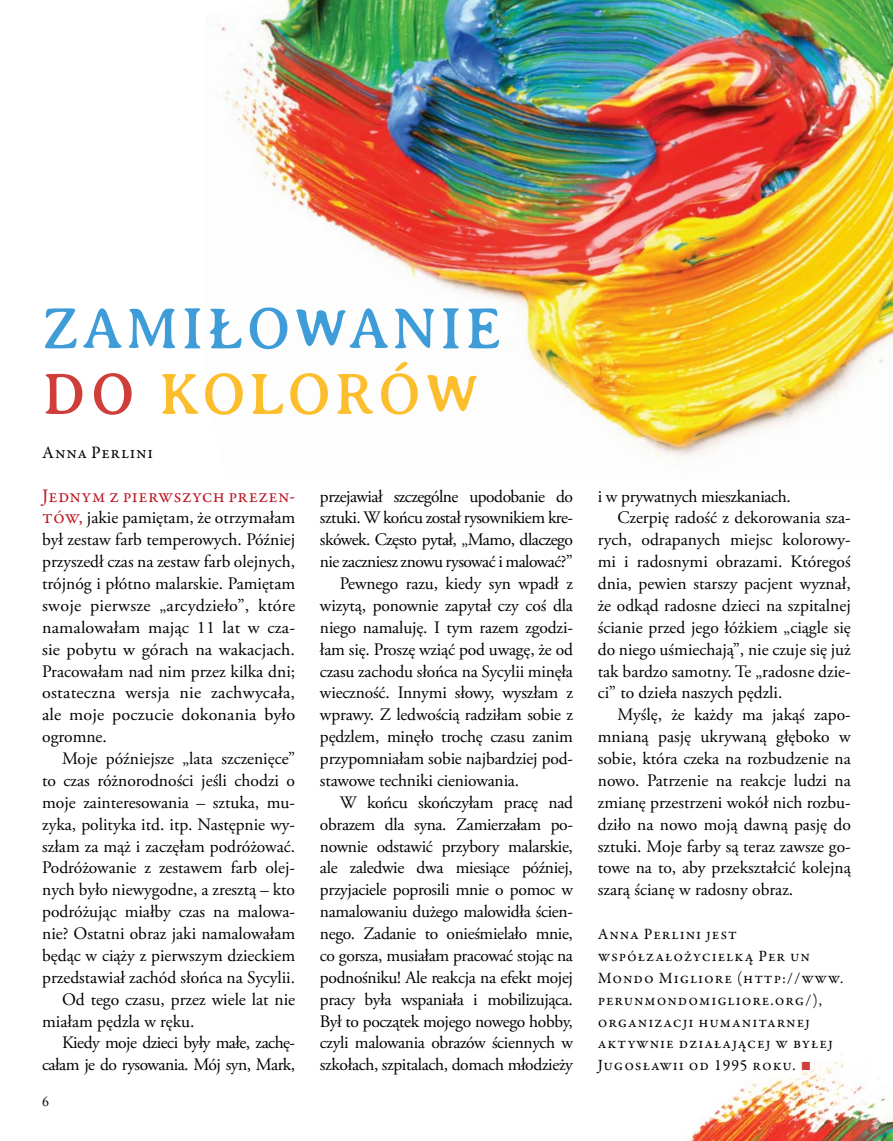
<style>
.page{position:relative;width:893px;height:1141px;background:#fff}
.page>*{position:absolute;margin:0;border:0;box-sizing:border-box;transform-origin:0 0}
.t1{font:59.5px/65.6px "Averia Serif";letter-spacing:.05em;color:#3e9dd8}
.t2{font:19.25px "Garamond Premr Pro";letter-spacing:.015em;color:#be1823}
.t3{font:17.5px/21.9px "Adobe Garamond Pro";letter-spacing:-.01em;color:#000;text-align:justify}
.t4{font:17.5px "Adobe Garamond Pro";letter-spacing:-.03em;color:#000}
.t5{font:17.5px "Garamond Premr Pro";letter-spacing:.045em;color:#000}
.t6{font:15.75px/21.9px "Garamond Premr Pro";letter-spacing:.06em;color:#000}
.t7{font:14px "Adobe Caslon Pro";color:#000}
.s1{color:#cf3e39}
.s2{color:#fcbe2c}
.s3{font-family:"Garamond Premr Pro";font-size:19.25px;color:#be1823}
.s4{font-family:"Arial";font-size:17.5px;color:#cf3e39}
</style>
<div class="page">
<img style="left:207px;top:0;width:686px;height:458px">
<img style="left:687px;top:1062px;width:206px;height:79px">
<h1 class="t1" style="left:42px;top:296px;width:461px">ZAMIŁOWANIE<br><span class="s1">DO</span> <span class="s2">KOLORÓW</span></h1>
<p class="t5" style="left:42px;top:442px;width:112px">Anna Perlini</p>
<p class="t2" style="left:42px;top:484px;width:254px">Jednym z pierwszych prezen-</p>
<p class="t3" style="left:42px;top:508px;width:255px"><span class="s3">tów,</span> jakie pamiętam, że otrzymałam był zestaw farb temperowych. Później przyszedł czas na zestaw farb olejnych, trójnóg i płótno malarskie. Pamiętam swoje pierwsze „arcydzieło”, które namalowałam mając 11 lat w cza&shy;sie pobytu w górach na wakacjach.<br>Pracowałam nad nim przez kilka dni; ostateczna wersja nie zachwycała, ale moje poczucie dokonania było ogromne.</p>
<p class="t3" style="left:62px;top:748px;width:235px">Moje późniejsze „lata szczenięce”</p>
<p class="t3" style="left:42px;top:770px;width:254px">to czas różnorodności jeśli chodzi o</p>
<p class="t3" style="left:42px;top:792px;width:254px">moje zainteresowania – sztuka, mu-</p>
<p class="t3" style="left:42px;top:814px;width:255px">zyka, polityka itd. itp. Następnie wy-</p>
<p class="t3" style="left:42px;top:836px;width:254px">szłam za mąż i zaczęłam podróżować.</p>
<p class="t3" style="left:42px;top:858px;width:254px">Podróżowanie z zestawem farb olej-</p>
<p class="t3" style="left:42px;top:879px;width:254px">nych było niewygodne, a zresztą – kto</p>
<p class="t3" style="left:42px;top:901px;width:255px">podróżując miałby czas na malowa-</p>
<p class="t3" style="left:42px;top:923px;width:254px">nie? Ostatni obraz jaki namalowałam</p>
<p class="t3" style="left:42px;top:945px;width:255px">będąc w ciąży z pierwszym dzieckiem</p>
<p class="t3" style="left:42px;top:967px;width:254px">przedstawiał zachód słońca na Sycylii.</p>
<p class="t3" style="left:62px;top:989px;width:235px">Od tego czasu, przez wiele lat nie</p>
<p class="t3" style="left:42px;top:1011px;width:154px">miałam pędzla w ręku.</p>
<p class="t4" style="left:62px;top:1032px;width:235px">Kiedy moje dzieci były małe, zachę-</p>
<p class="t4" style="left:42px;top:1054px;width:255px">całam je do rysowania. Mój syn, Mark,</p>
<p class="t7" style="left:42px;top:1093px;width:8px">6</p>
<p class="t4" style="left:320px;top:485px;width:254px">przejawiał szczególne upodobanie do</p>
<p class="t4" style="left:320px;top:507px;width:255px">sztuki. W końcu został rysownikiem kre-</p>
<p class="t4" style="left:320px;top:529px;width:254px">skówek. Często pytał, „Mamo, dlaczego</p>
<p class="t4" style="left:320px;top:551px;width:255px">nie zaczniesz znowu rysować i malować?”</p>
<p class="t3" style="left:340px;top:573px;width:235px">Pewnego razu, kiedy syn wpadł z</p>
<p class="t3" style="left:320px;top:595px;width:254px">wizytą, ponownie zapytał czy coś dla</p>
<p class="t3" style="left:320px;top:617px;width:254px">niego namaluję. I tym razem zgodzi-</p>
<p class="t3" style="left:320px;top:639px;width:254px">łam się. Proszę wziąć pod uwagę, że od</p>
<p class="t3" style="left:320px;top:661px;width:255px">czasu zachodu słońca na Sycylii minęła</p>
<p class="t3" style="left:320px;top:683px;width:255px">wieczność. Innymi słowy, wyszłam z</p>
<p class="t3" style="left:320px;top:704px;width:255px">wprawy. Z ledwością radziłam sobie z</p>
<p class="t3" style="left:320px;top:726px;width:254px">pędzlem, minęło trochę czasu zanim</p>
<p class="t3" style="left:320px;top:748px;width:255px">przypomniałam sobie najbardziej pod-</p>
<p class="t3" style="left:320px;top:770px;width:201px">stawowe techniki cieniowania.</p>
<p class="t3" style="left:340px;top:792px;width:235px">W końcu skończyłam pracę nad</p>
<p class="t3" style="left:320px;top:814px;width:254px">obrazem dla syna. Zamierzałam po-</p>
<p class="t3" style="left:320px;top:836px;width:254px">nownie odstawić przybory malarskie,</p>
<p class="t3" style="left:320px;top:858px;width:254px">ale zaledwie dwa miesiące później,</p>
<p class="t3" style="left:320px;top:879px;width:254px">przyjaciele poprosili mnie o pomoc w</p>
<p class="t3" style="left:320px;top:901px;width:254px">namalowaniu dużego malowidła ścien-</p>
<p class="t3" style="left:320px;top:923px;width:255px">nego. Zadanie to onieśmielało mnie,</p>
<p class="t3" style="left:320px;top:945px;width:254px">co gorsza, musiałam pracować stojąc na</p>
<p class="t3" style="left:320px;top:967px;width:255px">podnośniku! Ale reakcja na efekt mojej</p>
<p class="t3" style="left:320px;top:989px;width:255px">pracy była wspaniała i mobilizująca.</p>
<p class="t3" style="left:320px;top:1011px;width:254px">Był to początek mojego nowego hobby,</p>
<p class="t3" style="left:320px;top:1033px;width:254px">czyli malowania obrazów ściennych w</p>
<p class="t3" style="left:320px;top:1054px;width:254px">szkołach, szpitalach, domach młodzieży</p>
<p class="t3" style="left:598px;top:486px;width:195px">i w prywatnych mieszkaniach.</p>
<p class="t3" style="left:618px;top:508px;width:235px">Czerpię radość z dekorowania sza-</p>
<p class="t3" style="left:598px;top:529px;width:255px">rych, odrapanych miejsc kolorowy-</p>
<p class="t3" style="left:598px;top:551px;width:254px">mi i radosnymi obrazami. Któregoś</p>
<p class="t3" style="left:598px;top:573px;width:254px">dnia, pewien starszy pacjent wyznał,</p>
<p class="t3" style="left:598px;top:595px;width:255px">że odkąd radosne dzieci na szpitalnej</p>
<p class="t3" style="left:598px;top:617px;width:254px">ścianie przed jego łóżkiem „ciągle się</p>
<p class="t3" style="left:598px;top:639px;width:255px">do niego uśmiechają”, nie czuje się już</p>
<p class="t3" style="left:598px;top:661px;width:254px">tak bardzo samotny. Te „radosne dzie-</p>
<p class="t3" style="left:598px;top:683px;width:186px">ci” to dzieła naszych pędzli.</p>
<p class="t3" style="left:618px;top:704px;width:235px">Myślę, że każdy ma jakąś zapo-</p>
<p class="t3" style="left:598px;top:726px;width:254px">mnianą pasję ukrywaną głęboko w</p>
<p class="t3" style="left:598px;top:748px;width:255px">sobie, która czeka na rozbudzenie na</p>
<p class="t3" style="left:598px;top:770px;width:255px">nowo. Patrzenie na reakcje ludzi na</p>
<p class="t3" style="left:598px;top:792px;width:254px">zmianę przestrzeni wokół nich rozbu-</p>
<p class="t3" style="left:598px;top:814px;width:255px">dziło na nowo moją dawną pasję do</p>
<p class="t3" style="left:598px;top:836px;width:255px">sztuki. Moje farby są teraz zawsze go-</p>
<p class="t3" style="left:598px;top:858px;width:254px">towe na to, aby przekształcić kolejną</p>
<p class="t3" style="left:598px;top:879px;width:197px">szarą ścianę w radosny obraz.</p>
<p class="t6" style="left:598px;top:924px;width:247px">Anna Perlini jest współzałożycielką Per un<br>Mondo Migliore (http://www. perunmondomigliore.org/), organizacji humanitarnej aktywnie działającej w byłej<br>Jugosławii od 1995 roku. <span class="s4">■</span></p>
</div>
